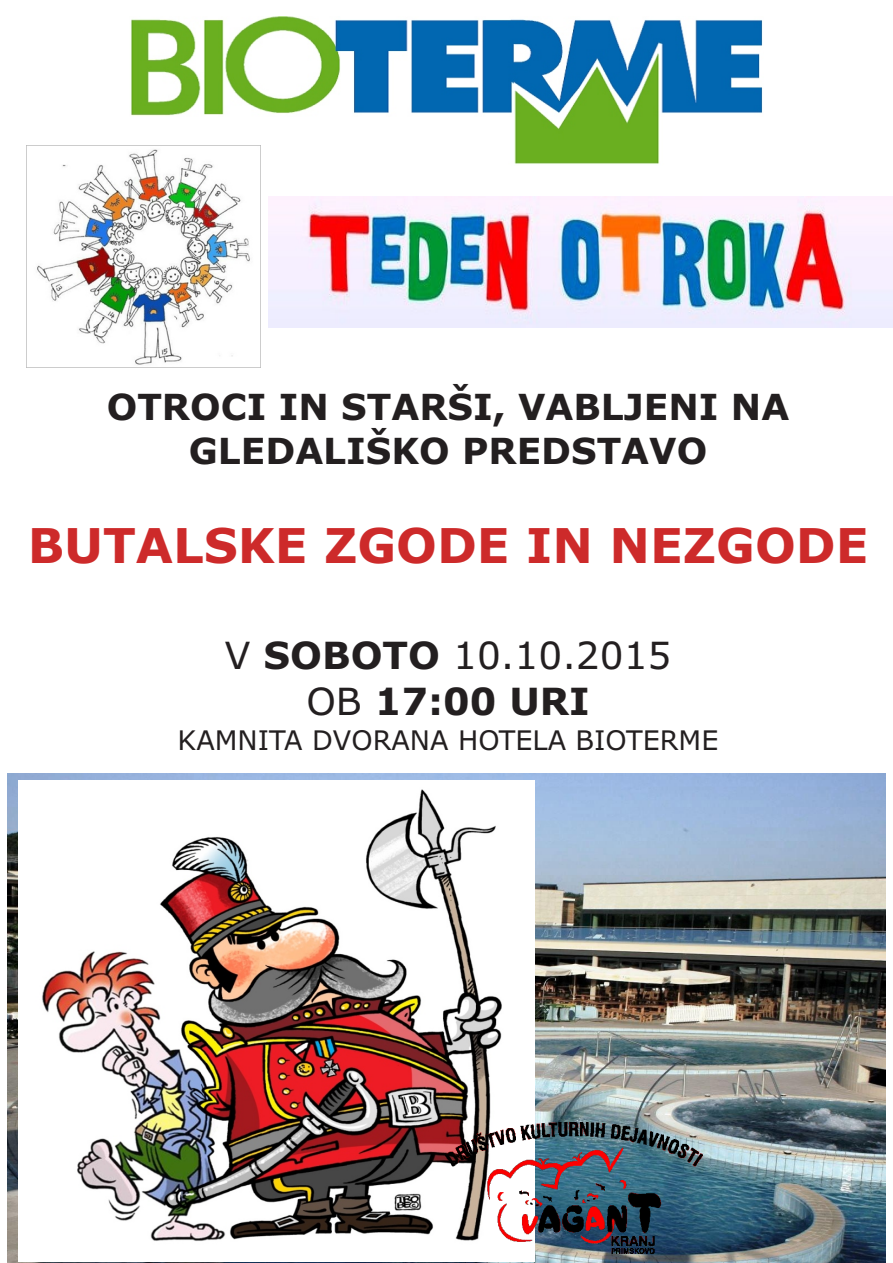
<style>
.page{position:relative;width:893px;height:1263px;background:#fff}
.page>*{position:absolute;margin:0;border:0;box-sizing:border-box;transform-origin:0 0}
.t1{font:700 48px "Verdana";color:#cd2a2a}
.t2{font:700 37.5px/45.6px "Verdana";color:#231f20;text-align:center}
.t3{font:700 36px/43.8px "Verdana";color:#231f20;text-align:center}
.t4{font:27px "Verdana";color:#231f20}
.s1{font-weight:400}
</style>
<div class="page">
<img style="left:7px;top:774px;width:878px;height:489px">
<img style="left:131px;top:17px;width:632px;height:147px">
<img style="left:18px;top:781px;width:516px;height:480px">
<img style="left:445px;top:1122px;width:258px;height:131px">
<img style="left:269px;top:197px;width:624px;height:130px">
<img style="left:26px;top:145px;width:236px;height:223px">
<p class="t3" style="left:107px;top:388px;width:684px">OTROCI IN STARŠI, VABLJENI NA<br>GLEDALIŠKO PREDSTAVO</p>
<h1 class="t1" style="left:28px;top:526px;width:842px">BUTALSKE ZGODE IN NEZGODE</h1>
<p class="t2" style="left:225px;top:636px;width:448px"><span class="s1">V</span> SOBOTO <span class="s1">10.10.2015<br>OB</span> 17:00 URI</p>
<p class="t4" style="left:178px;top:729px;width:542px">KAMNITA DVORANA HOTELA BIOTERME</p>
</div>
